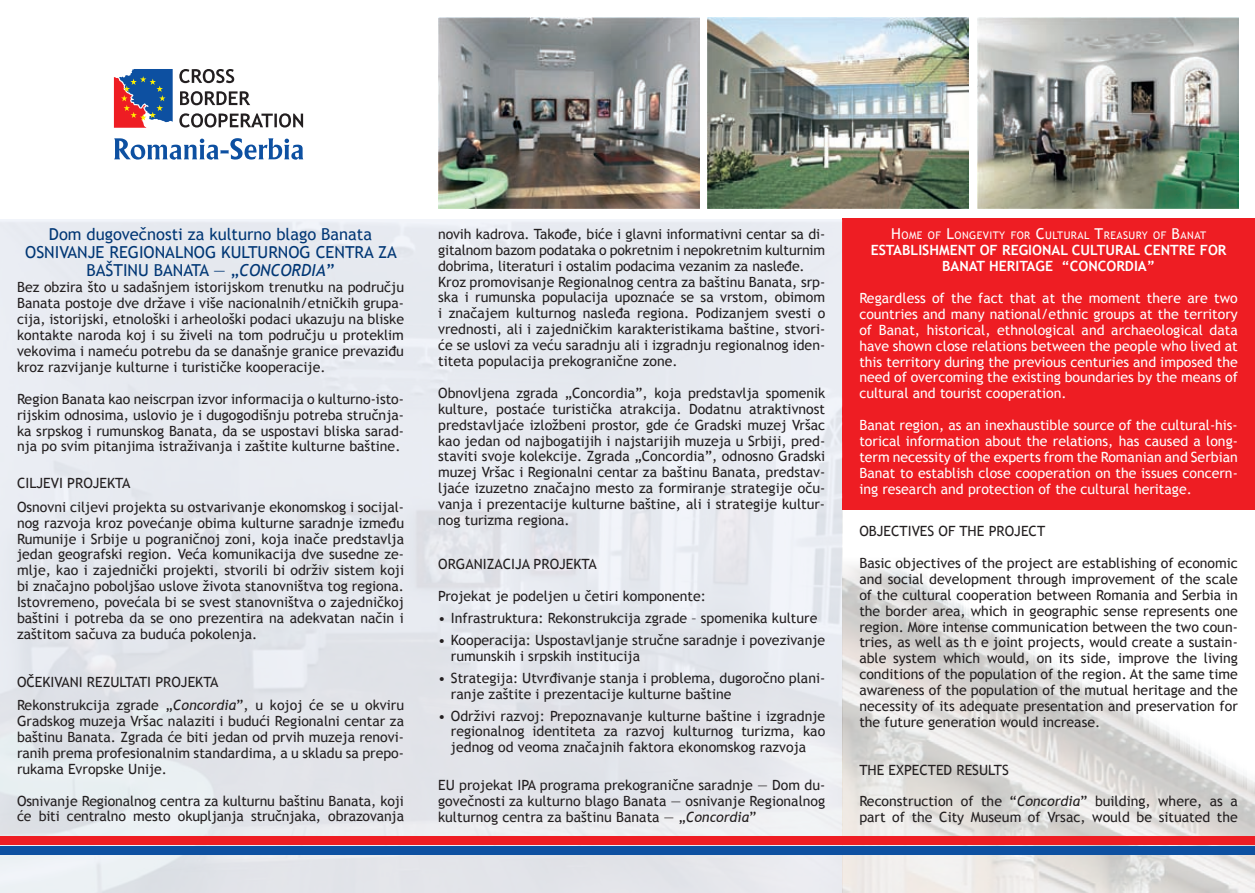
<style>
.page{position:relative;width:1255px;height:893px;background:#fff}
.page>*{position:absolute;margin:0;border:0;box-sizing:border-box;transform-origin:0 0}
.t1{font:16.5px/18px "Trebuchet MS";color:#013775;text-align:center}
.t2{font:14.1px/15.9px "Trebuchet MS";color:#231f20;text-align:justify}
.t3{font:14.1px/15.9px "Trebuchet MS";color:#fff;text-align:justify}
.t4{font:700 14.1px/15.9px "Trebuchet MS";color:#fff}
.t5{font:10.5px "Trebuchet MS";letter-spacing:.045em;color:#fff}
.s1{font-style:italic}
.s2{font-size:15px}
</style>
<div class="page">
<div style="left:842px;top:219px;width:412px;height:291px;background:#ee1d23"></div>
<img style="left:977px;top:17px;width:261px;height:191px">
<img style="left:0;top:220px;width:842px;height:673px">
<img style="left:438px;top:17px;width:261px;height:192px">
<img style="left:842px;top:554px;width:412px;height:339px">
<img style="left:707px;top:17px;width:261px;height:192px">
<div style="left:0;top:846px;width:1254px;height:9px;background:#0d50a1"></div>
<div style="left:0;top:836px;width:1254px;height:8px;background:#ee1d23"></div>
<svg style="left:179px;top:69px;width:124px;height:59px"></svg>
<svg style="left:114px;top:138px;width:189px;height:22px"></svg>
<svg style="left:114px;top:69px;width:59px;height:59px;background:#786284"></svg>
<p class="t1" style="left:25px;top:226px;width:373px">Dom dugovečnosti za kulturno blago Banata<br>OSNIVANJE REGIONALNOG KULTURNOG CENTRA ZA<br>BAŠTINU BANATA — „<span class="s1">CONCORDIA</span>”</p>
<p class="t2" style="left:17px;top:280px;width:388px">Bez obzira što u sadašnjem istorijskom trenutku na području Banata postoje dve države i više nacionalnih/etničkih grupa&shy;cija, istorijski, etnološki i arheološki podaci ukazuju na bliske kontakte naroda koj i su živeli na tom području u proteklim vekovima i nameću potrebu da se današnje granice prevaziđu kroz razvijanje kulturne i turističke kooperacije.</p>
<p class="t2" style="left:17px;top:391px;width:388px">Region Banata kao neiscrpan izvor informacija o kulturno-isto&shy;rijskim odnosima, uslovio je i dugogodišnju potreba stručnja&shy;ka srpskog i rumunskog Banata, da se uspostavi bliska sarad&shy;nja po svim pitanjima istraživanja i zaštite kulturne baštine.</p>
<p class="t2" style="left:17px;top:472px;width:388px;line-height:23.4px">CILJEVI PROJEKTA<br>Osnovni ciljevi projekta su ostvarivanje ekonomskog i socijal-</p>
<p class="t2" style="left:17px;top:515px;width:388px">nog razvoja kroz povećanje obima kulturne saradnje između Rumunije i Srbije u pograničnoj zoni, koja inače predstavlja jedan geografski region. Veća komunikacija dve susedne ze&shy;mlje, kao i zajednički projekti, stvorili bi održiv sistem koji bi značajno poboljšao uslove života stanovništva tog regiona.<br>Istovremeno, povećala bi se svest stanovništva o zajedničkoj baštini i potreba da se ono prezentira na adekvatan način i zaštitom sačuva za buduća pokolenja.</p>
<p class="t2" style="left:17px;top:670px;width:388px;line-height:23.4px">OČEKIVANI REZULTATI PROJEKTA<br>Rekonstrukcija zgrade „<span class="s1">Concordia</span>”, u kojoj će se u okviru</p>
<p class="t2" style="left:17px;top:713px;width:388px">Gradskog muzeja Vršac nalaziti i budući Regionalni centar za baštinu Banata. Zgrada će biti jedan od prvih muzeja renovi&shy;ranih prema profesionalnim standardima, a u skladu sa prepo&shy;rukama Evropske Unije.</p>
<p class="t2" style="left:17px;top:793px;width:388px">Osnivanje Regionalnog centra za kulturnu baštinu Banata, koji će biti centralno mesto okupljanja stručnjaka, obrazovanja</p>
<p class="t2" style="left:438px;top:226px;width:388px;text-align:left">novih kadrova. Takođe, biće i glavni informativni centar sa di&shy;gitalnom bazom podataka o pokretnim i nepokretnim kulturnim dobrima, literaturi i ostalim podacima vezanim za nasleđe.<br>Kroz promovisanje Regionalnog centra za baštinu Banata, srp&shy;ska i rumunska populacija upoznaće se sa vrstom, obimom i značajem kulturnog nasleđa regiona. Podizanjem svesti o vrednosti, ali i zajedničkim karakteristikama baštine, stvori&shy;će se uslovi za veću saradnju ali i izgradnju regionalnog iden&shy;titeta populacija prekogranične zone.</p>
<p class="t2" style="left:438px;top:385px;width:388px">Obnovljena zgrada „Concordia”, koja predstavlja spomenik kulture, postaće turistička atrakcija. Dodatnu atraktivnost predstavljaće izložbeni prostor, gde će Gradski muzej Vršac kao jedan od najbogatijih i najstarijih muzeja u Srbiji, pred&shy;staviti svoje kolekcije. Zgrada „Concordia”, odnosno Gradski muzej Vršac i Regionalni centar za baštinu Banata, predstav&shy;ljaće izuzetno značajno mesto za formiranje strategije oču&shy;vanja i prezentacije kulturne baštine, ali i strategije kultur&shy;nog turizma regiona.</p>
<p class="t2" style="left:438px;top:557px;width:160px">ORGANIZACIJA PROJEKTA</p>
<p class="t2" style="left:438px;top:588px;width:269px">Projekat je podeljen u četiri komponente:</p>
<p class="t2" style="left:438px;top:610px;width:381px">• Infrastruktura: Rekonstrukcija zgrade – spomenika kulture</p>
<p class="t2" style="left:451px;top:632px;width:376px;text-indent:-13px">• Kooperacija: Uspostavljanje stručne saradnje i povezivanje rumunskih i srpskih institucija</p>
<p class="t2" style="left:451px;top:670px;width:376px;text-indent:-13px">• Strategija: Utvrđivanje stanja i problema, dugoročno plani&shy;ranje zaštite i prezentacije kulturne baštine</p>
<p class="t2" style="left:451px;top:708px;width:376px;text-indent:-13px">• Održivi razvoj: Prepoznavanje kulturne baštine i izgradnje regionalnog identiteta za razvoj kulturnog turizma, kao jednog od veoma značajnih faktora ekonomskog razvoja</p>
<p class="t2" style="left:438px;top:777px;width:388px">EU projekat IPA programa prekogranične saradnje — Dom du&shy;govečnosti za kulturno blago Banata — osnivanje Regionalnog kulturnog centra za baštinu Banata — „<span class="s1">Concordia</span>”</p>
<p class="t5" style="left:891px;top:229px;width:316px"><span class="s2">H</span>OME OF <span class="s2">L</span>ONGEVITY FOR <span class="s2">C</span>ULTURAL <span class="s2">T</span>REASURY OF <span class="s2">B</span>ANAT</p>
<p class="t4" style="left:942px;top:242px;width:283px;text-indent:-71px">ESTABLISHMENT OF REGIONAL CULTURAL CENTRE FOR<br>BANAT HERI</p>
<p class="t4" style="left:1019px;top:258px;width:137px">TAGE “CONCORDIA”</p>
<p class="t3" style="left:859px;top:290px;width:380px">Regardless of the fact that at the moment there are two countries and many national/ethnic groups at the territory of Banat, historical, ethnological and archaeological data have shown close relations between the people who lived at this territory during the previous centuries and imposed the need of overcoming the existing boundaries by the means of cultural and tourist cooperation.</p>
<p class="t3" style="left:859px;top:417px;width:380px">Banat region, as an inexhaustible source of the cultural-his&shy;torical information about the relations, has caused a long&shy;term necessity of the experts from the Romanian and Serbian Banat to establish close cooperation on the issues concern&shy;ing research and protection of the cultural heritage.</p>
<p class="t2" style="left:859px;top:523px;width:187px">OBJECTIVES OF THE PROJECT</p>
<p class="t2" style="left:859px;top:555px;width:380px">Basic objectives of the project are establishing of economic and social development through improvement of the scale of the cultural cooperation between Romania and Serbia in the border area, which in geographic sense represents one region. More intense communication between the two coun&shy;tries, as well as th e joint projects, would create a sustain&shy;able system which would, on its side, improve the living conditions of the population of the region. At the same time awareness of the population of the mutual heritage and the necessity of its adequate presentation and preservation for the future generation would increase.</p>
<p class="t2" style="left:859px;top:762px;width:151px">THE EXPECTED RESULTS</p>
<p class="t2" style="left:859px;top:794px;width:380px">Reconstruction of the “<span class="s1">Concordia</span>” building, where, as a part of the City Museum of Vrsac, would be situated the</p>
</div>
